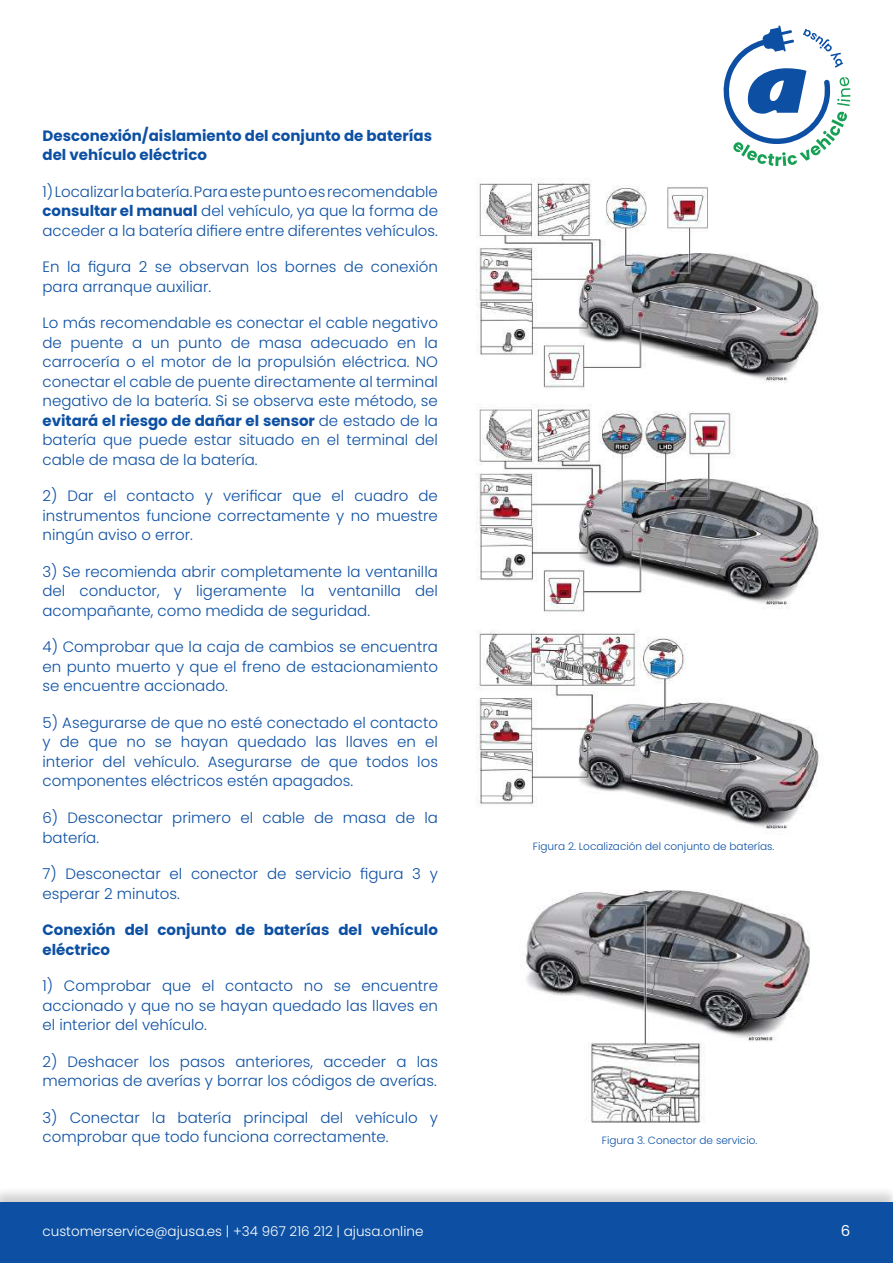
<style>
.page{position:relative;width:893px;height:1263px;background:#fff}
.page>*{position:absolute;margin:0;border:0;box-sizing:border-box;transform-origin:0 0}
.t1{font:300 15px/19.5px "Poppins";color:#0d50a3;text-align:justify}
.t2{font:700 15px/19.5px "Poppins";color:#0d50a3}
.t3{font:15px "Poppins";color:#fff}
.t4{font:300 13.5px "Poppins";color:#fff}
.t5{font:300 10.5px "Poppins";color:#0d50a3}
.s1{font-weight:700}
</style>
<div class="page">
<div style="left:0;top:1186px;width:893px;height:77px;background:#231f20;opacity:.2"></div>
<div style="left:0;top:1203px;width:893px;height:60px;background:#0d50a3"></div>
<svg style="left:723px;top:26px;width:127px;height:140px"></svg>
<img style="left:476px;top:179px;width:345px;height:650px">
<img style="left:525px;top:889px;width:285px;height:234px">
<p class="t2" style="left:43px;top:126px;width:391px">Desconexión/aislamiento del conjunto de baterías del vehículo eléctrico</p>
<p class="t1" style="left:43px;top:182px;width:397px">1) Localizar la batería. Para este punto es recomendable <span class="s1">consultar el manual</span> del vehículo, ya que la forma de acceder a la batería difiere entre diferentes vehículos.</p>
<p class="t1" style="left:43px;top:257px;width:397px">En la figura 2 se observan los bornes de conexión para arranque auxiliar.</p>
<p class="t1" style="left:43px;top:313px;width:397px">Lo más recomendable es conectar el cable negativo de puente a un punto de masa adecuado en la carrocería o el motor de la propulsión eléctrica. NO conectar el cable de puente directamente al terminal negativo de la batería. Si se observa este método, se <span class="s1">evitará el riesgo de dañar el sensor</span> de estado de la batería que puede estar situado en el terminal del cable de masa de la batería.</p>
<p class="t1" style="left:43px;top:486px;width:397px">2) Dar el contacto y verificar que el cuadro de instrumentos funcione correctamente y no muestre ningún aviso o error.</p>
<p class="t1" style="left:43px;top:562px;width:397px">3) Se recomienda abrir completamente la ventanilla del conductor, y ligeramente la ventanilla del acompañante, como medida de seguridad.</p>
<p class="t1" style="left:43px;top:637px;width:397px">4) Comprobar que la caja de cambios se encuentra en punto muerto y que el freno de estacionamiento se encuentre accionado.</p>
<p class="t1" style="left:43px;top:713px;width:397px">5) Asegurarse de que no esté conectado el contacto y de que no se hayan quedado las llaves en el interior del vehículo. Asegurarse de que todos los componentes eléctricos estén apagados.</p>
<p class="t1" style="left:43px;top:808px;width:397px">6) Desconectar primero el cable de masa de la batería.</p>
<p class="t1" style="left:43px;top:864px;width:397px">7) Desconectar el conector de servicio figura 3 y esperar 2 minutos.</p>
<p class="t2" style="left:43px;top:920px;width:397px">Conexión del conjunto de baterías del vehículo eléctrico</p>
<p class="t1" style="left:43px;top:976px;width:397px">1) Comprobar que el contacto no se encuentre accionado y que no se hayan quedado las llaves en el interior del vehículo.</p>
<p class="t1" style="left:43px;top:1051px;width:397px">2) Deshacer los pasos anteriores, acceder a las memorias de averías y borrar los códigos de averías.</p>
<p class="t1" style="left:43px;top:1108px;width:397px">3) Conectar la batería principal del vehículo y comprobar que todo funciona correctamente.</p>
<p class="t5" style="left:533px;top:840px;width:243px">Figura 2. Localización del conjunto de baterías.</p>
<p class="t5" style="left:602px;top:1134px;width:157px">Figura 3. Conector de servicio.</p>
<p class="t4" style="left:43px;top:1223px;width:382px">customerservice@ajusa.es | +34 967 216 212 | ajusa.online</p>
<p class="t3" style="left:841px;top:1222px;width:11px">6</p>
</div>
